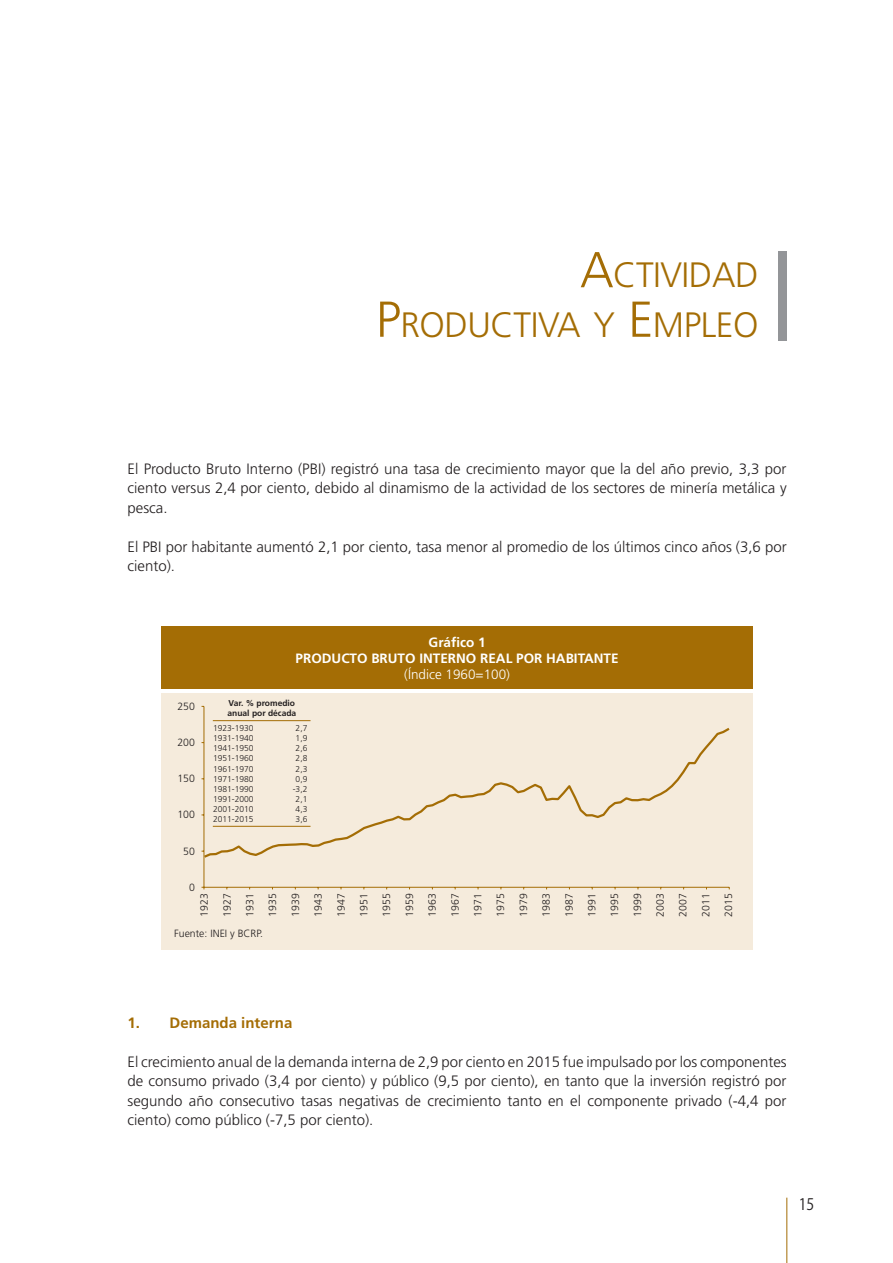
<style>
.page{position:relative;width:893px;height:1263px;background:#fff}
.page>*{position:absolute;margin:0;border:0;box-sizing:border-box;transform-origin:0 0}
.t1{font:300 128.85px "Frutiger";color:#939598}
.t2{font:300 35.25px/49.5px "Frutiger";letter-spacing:-.015em;color:#a46d05;text-align:right}
.t3{font:15.75px "Koz Go Pro";color:#231f20;scale:.9 1}
.t4{font:300 15px/19.5px "Frutiger";color:#231f20;text-align:justify}
.t5{font:700 15px "Frutiger";color:#a46d05}
.t6{font:700 13.5px/16.2px "Frutiger";color:#fff;text-align:center}
.t7{font:300 13.5px "Frutiger";color:#fff}
.t8{font:300 10.5px/22.8px "Frutiger";color:#231f20;text-align:justify}
.t9{font:300 8.55px "Frutiger";color:#231f20}
.t10{font:700 8.55px/10.2px "Frutiger";color:#231f20}
.s1{font-size:50.4px}
</style>
<div class="page">
<hr style="left:786px;top:1197px;width:1px;height:66px;background:#a46d05">
<div style="left:162px;top:693px;width:591px;height:256px;background:#f5ebdc"></div>
<div style="left:162px;top:627px;width:591px;height:62px;background:#a46d05"></div>
<hr style="left:213px;top:720px;width:98px;height:1px;background:#a46d05">
<hr style="left:204px;top:706px;width:1px;height:181px;background:#a46d05">
<hr style="left:204px;top:887px;width:525px;height:1px;background:#a46d05">
<svg style="left:202px;top:726px;width:528px;height:134px"></svg>
<h2 class="t2" style="left:376px;top:251px;width:384px"><span class="s1">A</span>CTIVIDAD<br><span class="s1">P</span>RODUCTIVA Y <span class="s1">E</span>MPLEO</h2>
<h1 class="t1" style="left:768px;top:223px;width:30px">I</h1>
<p class="t4" style="left:128px;top:459px;width:661px">El Producto Bruto Interno (PBI) registró una tasa de crecimiento mayor que la del año previo, 3,3 por ciento versus 2,4 por ciento, debido al dinamismo de la actividad de los sectores de minería metálica y pesca.</p>
<p class="t4" style="left:128px;top:537px;width:661px">El PBI por habitante aumentó 2,1 por ciento, tasa menor al promedio de los últimos cinco años (3,6 por ciento).</p>
<p class="t8" style="left:177px;top:696px;width:19px">250</p>
<p class="t8" style="left:177px;top:732px;width:19px">200</p>
<p class="t8" style="left:177px;top:768px;width:19px">150</p>
<p class="t8" style="left:177px;top:804px;width:19px">100</p>
<p class="t8" style="left:183px;top:840px;width:13px">50</p>
<p class="t8" style="left:189px;top:876px;width:7px">0</p>
<p class="t6" style="left:296px;top:634px;width:324px">Gráfico 1<br>PRODUCTO BRUTO INTERNO REAL POR HABITANTE</p>
<p class="t7" style="left:404px;top:667px;width:107px">(Índice 1960=100)</p>
<p class="t10" style="left:227px;top:698px;width:70px">Var. % promedio anual por década</p>
<p class="t9" style="left:213px;top:723px;width:42px">1923-1930</p>
<p class="t9" style="left:296px;top:723px;width:13px">2,7</p>
<p class="t9" style="left:213px;top:733px;width:42px">1931-1940</p>
<p class="t9" style="left:296px;top:733px;width:13px">1,9</p>
<p class="t9" style="left:213px;top:743px;width:42px">1941-1950</p>
<p class="t9" style="left:296px;top:743px;width:13px">2,6</p>
<p class="t9" style="left:213px;top:753px;width:42px">1951-1960</p>
<p class="t9" style="left:296px;top:753px;width:13px">2,8</p>
<p class="t9" style="left:213px;top:764px;width:42px">1961-1970</p>
<p class="t9" style="left:296px;top:764px;width:13px">2,3</p>
<p class="t9" style="left:213px;top:774px;width:42px">1971-1980</p>
<p class="t9" style="left:296px;top:774px;width:13px">0,9</p>
<p class="t9" style="left:213px;top:784px;width:42px">1981-1990</p>
<p class="t9" style="left:293px;top:784px;width:16px">-3,2</p>
<p class="t9" style="left:213px;top:794px;width:42px">1991-2000</p>
<p class="t9" style="left:296px;top:794px;width:13px">2,1</p>
<p class="t9" style="left:213px;top:804px;width:42px">2001-2010</p>
<p class="t9" style="left:296px;top:804px;width:13px">4,3</p>
<p class="t9" style="left:213px;top:815px;width:42px">2011-2015</p>
<p class="t9" style="left:296px;top:815px;width:13px">3,6</p>
<p class="t8" style="left:193px;top:917px;width:25px;rotate:-90deg">1923<br>1927<br>1931<br>1935<br>1939<br>1943<br>1947<br>1951<br>1955<br>1959<br>1963<br>1967<br>1971<br>1975<br>1979<br>1983<br>1987<br>1991<br>1995<br>1999<br>2003<br>2007<br>2011<br>2015</p>
<p class="t8" style="left:174px;top:922px;width:90px">Fuente: INEI y BCRP.</p>
<p class="t5" style="left:128px;top:1013px;width:166px">1. Demanda interna</p>
<p class="t4" style="left:128px;top:1052px;width:661px">El crecimiento anual de la demanda interna de 2,9 por ciento en 2015 fue impulsado por los componentes de consumo privado (3,4 por ciento) y público (9,5 por ciento), en tanto que la inversión registró por segundo año consecutivo tasas negativas de crecimiento tanto en el componente privado (-4,4 por ciento) como público (-7,5 por ciento).</p>
<p class="t3" style="left:799px;top:1194px;width:19px">15</p>
</div>
